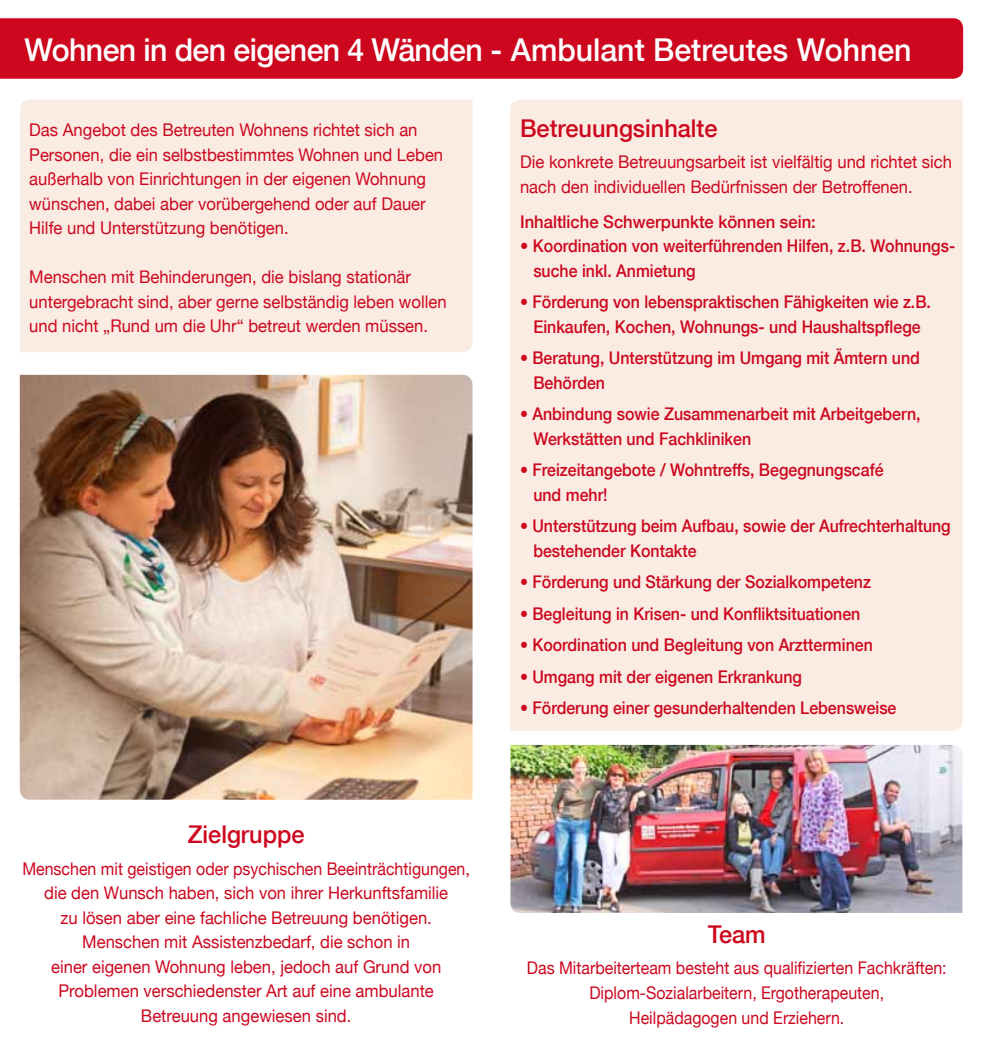
<style>
.page{position:relative;width:983px;height:1042px;background:#fff}
.page>*{position:absolute;margin:0;border:0;box-sizing:border-box;transform-origin:0 0}
.t1{font:500 31.5px "Helvetica Neue";letter-spacing:-.02em;color:#fff;scale:.96 1}
.t2{font:500 24.5px "Helvetica Neue";color:#cd071e;scale:.96 1}
.t3{font:500 17.5px/24.5px "Helvetica Neue";color:#cd071e;scale:.91 1}
.t4{font:17.5px/24.5px "Helvetica Neue";color:#cd071e;scale:.95 1}
.t5{font:17.5px/24.5px "Helvetica Neue";color:#cd071e;text-align:center;scale:.91 1}
.t6{font:500 17.5px "Helvetica Neue";color:#cd071e;scale:.95 1}
.s1{font-weight:400}
</style>
<div class="page">
<div style="left:20px;top:100px;width:452px;height:252px;background:#faebe3"></div>
<div style="left:510px;top:100px;width:452px;height:630px;background:#faebe3"></div>
<div style="left:0;top:18px;width:962px;height:61px;background:#cd071e"></div>
<img style="left:20px;top:375px;width:452px;height:424px">
<img style="left:510px;top:745px;width:452px;height:168px">
<h1 class="t1" style="left:24px;top:31px;width:925px">Wohnen in den eigenen 4 Wänden - Ambulant Betreutes Wohnen</h1>
<p class="t4" style="left:29px;top:118px;width:437px">Das Angebot des Betreuten Wohnens richtet sich an Personen, die ein selbstbestimmtes Wohnen und Leben außerhalb von Einrichtungen in der eigenen Wohnung wünschen, dabei aber vorübergehend oder auf Dauer Hilfe und Unterstützung benötigen.</p>
<p class="t4" style="left:29px;top:265px;width:441px">Menschen mit Behinderungen, die bislang stationär untergebracht sind, aber gerne selbständig leben wollen und nicht „Rund um die Uhr“ betreut werden müssen.</p>
<h2 class="t2" style="left:188px;top:820px;width:123px">Zielgruppe</h2>
<p class="t5" style="left:22px;top:856px;width:493px">Menschen mit geistigen oder psychischen Beeinträchtigungen, die den Wunsch haben, sich von ihrer Herkunftsfamilie<br>zu lösen aber eine fachliche Betreuung benötigen.<br>Menschen mit Assistenzbedarf, die schon in<br>einer eigenen Wohnung leben, jedoch auf Grund von Problemen verschiedenster Art auf eine ambulante Betreuung angewiesen sind.</p>
<h2 class="t2" style="left:520px;top:113px;width:207px">Betreuungsinhalte</h2>
<p class="t4" style="left:520px;top:149px;width:456px">Die konkrete Betreuungsarbeit ist vielfältig und richtet sich nach den individuellen Bedürfnissen der Betroffenen.</p>
<p class="t6" style="left:520px;top:211px;width:313px">Inhaltliche Schwerpunkte können sein:</p>
<p class="t3" style="left:533px;top:234px;width:465px;text-indent:-13px"><span class="s1">•</span> Koordination von weiterführenden Hilfen, z.B. Wohnungs&shy;suche inkl. Anmietung</p>
<p class="t3" style="left:520px;top:290px;width:453px;text-align:center">• Förderung von lebenspraktischen Fähigkeiten wie z.B.<br>Einkaufen, Kochen, Wohnungs- und Haushaltspflege</p>
<p class="t3" style="left:533px;top:346px;width:426px;text-indent:-13px">• Beratung, Unterstützung im Umgang mit Ämtern und<br>Behörden</p>
<p class="t3" style="left:533px;top:402px;width:427px;text-indent:-13px">• Anbindung sowie Zusammenarbeit mit Arbeitgebern,<br>Werkstätten und Fachkliniken</p>
<p class="t3" style="left:533px;top:458px;width:386px;text-indent:-13px">• Freizeitangebote / Wohntreffs, Begegnungscafé und mehr!</p>
<p class="t3" style="left:533px;top:514px;width:460px;text-indent:-13px">• Unterstützung beim Aufbau, sowie der Aufrechterhaltung bestehender Kontakte</p>
<p class="t3" style="left:520px;top:570px;width:387px">• Förderung und Stärkung der Sozialkompetenz</p>
<p class="t3" style="left:520px;top:601px;width:375px">• Begleitung in Krisen- und Konfliktsituationen</p>
<p class="t3" style="left:520px;top:633px;width:389px">• Koordination und Begleitung von Arztterminen</p>
<p class="t3" style="left:520px;top:664px;width:311px">• Umgang mit der eigenen Erkrankung</p>
<p class="t3" style="left:520px;top:696px;width:415px">• Förderung einer gesunderhaltenden Lebensweise</p>
<h2 class="t2" style="left:707px;top:919px;width:62px">Team</h2>
<p class="t5" style="left:526px;top:956px;width:462px">Das Mitarbeiterteam besteht aus qualifizierten Fachkräften:<br>Diplom-Sozialarbeitern, Ergotherapeuten,<br>Heilpädagogen und Erziehern.</p>
</div>
